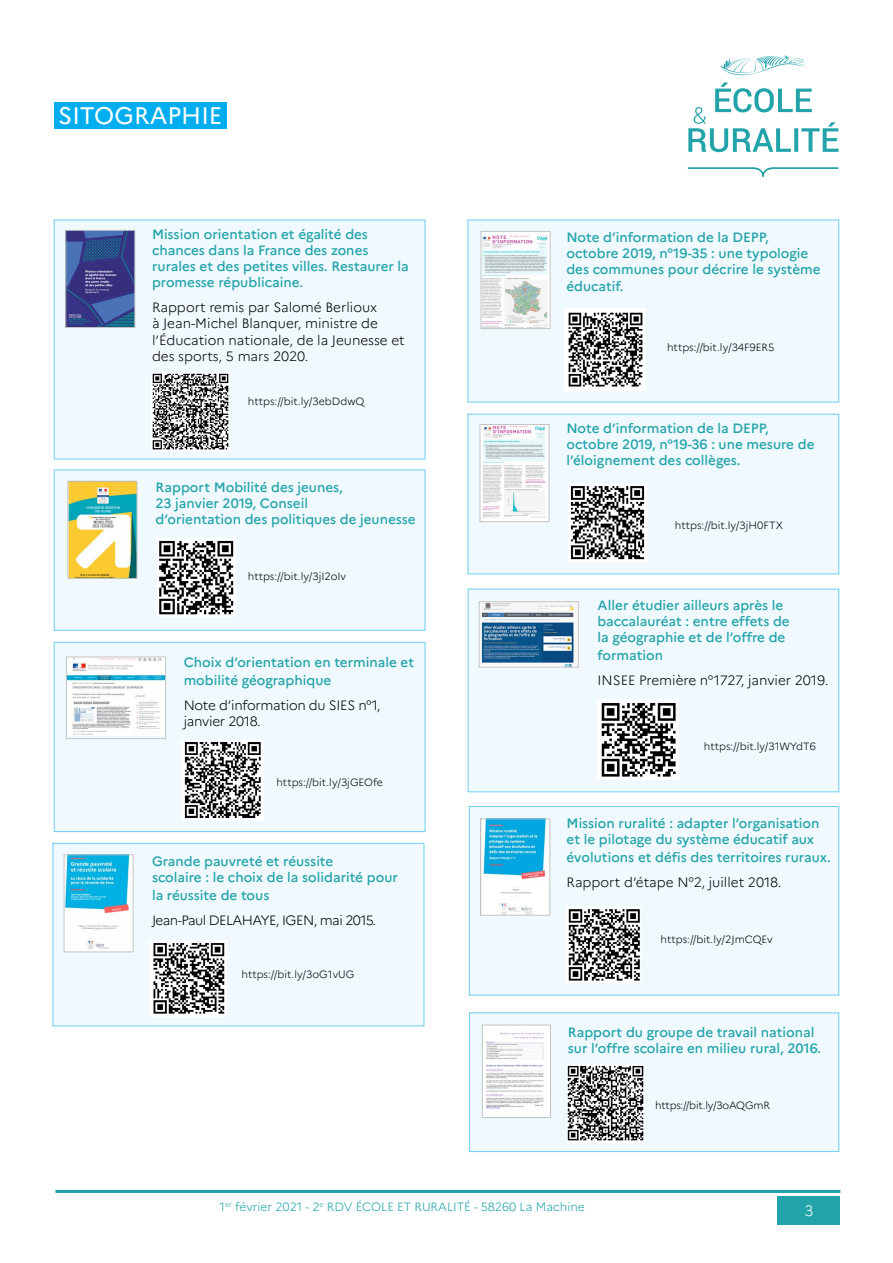
<style>
.page{position:relative;width:893px;height:1263px;background:#fff}
.page>*{position:absolute;margin:0;border:0;box-sizing:border-box;transform-origin:0 0}
.t1{font:24px "Marianne";color:#fff}
.t2{font:300 15px "Marianne";color:#fff}
.t3{font:500 13.5px/16.2px "Marianne";color:#21a3a9}
.t4{font:300 13.5px/16.2px "Marianne";color:#000}
.t5{font:300 13.5px/16.2px "Marianne";letter-spacing:-.02em;color:#000}
.t6{font:300 13.5px "Marianne";letter-spacing:-.04em;color:#000}
.t7{font:300 12px "Marianne";color:#21a3a9}
.t8{font:300 10.5px "Marianne";color:#000}
.t9{font:300 10.5px "Marianne";letter-spacing:-.02em;color:#000}
</style>
<div class="page">
<hr style="left:55px;top:1190px;width:785px;height:3px;background:#21a3a9">
<div style="left:777px;top:1196px;width:63px;height:29px;background:#21a3a9"></div>
<div style="left:54px;top:470px;width:371px;height:160px;background:#eff9fe"></div>
<div style="left:54px;top:220px;width:371px;height:239px;background:#eff9fe;border:1px solid #6dcff6"></div>
<div style="left:468px;top:220px;width:371px;height:182px;background:#eff9fe;border:1px solid #6dcff6"></div>
<div style="left:468px;top:414px;width:371px;height:160px;background:#eff9fe;border:1px solid #6dcff6"></div>
<div style="left:468px;top:589px;width:371px;height:203px;background:#eff9fe;border:1px solid #6dcff6"></div>
<div style="left:54px;top:642px;width:371px;height:190px;background:#eff9fe;border:1px solid #6dcff6"></div>
<img style="left:70px;top:483px;width:65px;height:94px">
<div style="left:68px;top:481px;width:69px;height:98px;border:1px solid #c4c4c4"></div>
<img style="left:67px;top:232px;width:66px;height:94px">
<div style="left:65px;top:230px;width:70px;height:98px;border:1px solid #c4c4c4"></div>
<img style="left:483px;top:233px;width:65px;height:94px">
<div style="left:481px;top:231px;width:69px;height:98px;border:1px solid #c4c4c4"></div>
<img style="left:482px;top:426px;width:65px;height:94px">
<div style="left:480px;top:424px;width:69px;height:98px;border:1px solid #c4c4c4"></div>
<img style="left:481px;top:603px;width:96px;height:62px">
<div style="left:479px;top:601px;width:100px;height:66px;border:1px solid #c4c4c4"></div>
<img style="left:68px;top:659px;width:96px;height:76px">
<div style="left:66px;top:657px;width:100px;height:82px;border:1px solid #c4c4c4"></div>
<img style="left:157px;top:539px;width:79px;height:78px">
<img style="left:151px;top:372px;width:79px;height:78px">
<div style="left:565px;top:308px;width:81px;height:82px;background:#fff"></div>
<img style="left:568px;top:312px;width:75px;height:75px">
<img style="left:568px;top:484px;width:79px;height:78px">
<img style="left:598px;top:700px;width:81px;height:80px">
<img style="left:182px;top:740px;width:81px;height:80px">
<div style="left:54px;top:102px;width:173px;height:26px;background:#00aeef"></div>
<svg style="left:721px;top:55px;width:83px;height:20px"></svg>
<svg style="left:687px;top:167px;width:152px;height:10px"></svg>
<svg style="left:688px;top:83px;width:150px;height:69px"></svg>
<div style="left:469px;top:1012px;width:370px;height:140px;background:#eff9fe;border:1px solid #6dcff6"></div>
<img style="left:484px;top:1027px;width:65px;height:89px">
<div style="left:482px;top:1025px;width:69px;height:93px;border:1px solid #c4c4c4"></div>
<img style="left:568px;top:1064px;width:77px;height:78px">
<div style="left:469px;top:806px;width:370px;height:189px;background:#eff9fe;border:1px solid #6dcff6"></div>
<div style="left:53px;top:843px;width:371px;height:183px;background:#eff9fe;border:1px solid #6dcff6"></div>
<img style="left:482px;top:820px;width:66px;height:94px">
<div style="left:480px;top:818px;width:70px;height:98px;border:1px solid #c4c4c4"></div>
<img style="left:66px;top:856px;width:66px;height:94px">
<div style="left:64px;top:854px;width:70px;height:98px;border:1px solid #c4c4c4"></div>
<img style="left:566px;top:906px;width:75px;height:76px">
<img style="left:151px;top:940px;width:75px;height:76px">
<h1 class="t1" style="left:58px;top:101px;width:161px">SITOGRAPHIE</h1>
<p class="t3" style="left:152px;top:226px;width:258px">Mission orientation et égalité des chances dans la France des zones rurales et des petites villes. Restaurer la promesse républicaine.</p>
<p class="t4" style="left:152px;top:299px;width:254px">Rapport remis par Salomé Berlioux<br>à Jean-Michel Blanquer, ministre de l’Éducation nationale, de la Jeunesse et des sports, 5 mars 2020.</p>
<p class="t8" style="left:248px;top:395px;width:118px">https://bit.ly/3ebDdwQ</p>
<p class="t3" style="left:156px;top:479px;width:261px">Rapport Mobilité des jeunes,<br>23 janvier 2019, Conseil<br>d’orientation des politiques de jeunesse</p>
<p class="t8" style="left:248px;top:570px;width:100px">https://bit.ly/3jI2oIv</p>
<p class="t3" style="left:184px;top:653px;width:232px;line-height:18px">Choix d’orientation en terminale et mobilité géographique</p>
<p class="t5" style="left:184px;top:697px;width:198px">Note d’information du SIES n°1, janvier 2018.</p>
<p class="t8" style="left:276px;top:775px;width:108px">https://bit.ly/3jGEOfe</p>
<p class="t3" style="left:152px;top:853px;width:247px">Grande pauvreté et réussite<br>scolaire : le choix de la solidarité pour</p>
<p class="t3" style="left:152px;top:887px;width:119px">la réussite de tous</p>
<p class="t6" style="left:152px;top:912px;width:226px">Jean-Paul DELAHAYE, IGEN, mai 2015.</p>
<p class="t8" style="left:241px;top:968px;width:114px">https://bit.ly/3oG1vUG</p>
<p class="t3" style="left:566px;top:229px;width:256px">Note d’information de la DE PP, octobre 2019, n°19-35 : une typologie des communes pour décrire le système éducatif.</p>
<p class="t8" style="left:667px;top:340px;width:109px">https://bit.ly/34F9ER5</p>
<p class="t3" style="left:566px;top:420px;width:250px">Note d’information de la DE PP, octobre 2019, n°19-36 : une mesure de l’éloignement des collèges.</p>
<p class="t8" style="left:675px;top:518px;width:110px">https://bit.ly/3jH0FTX</p>
<p class="t3" style="left:598px;top:597px;width:194px">Aller étudier ailleurs après le baccalauréat : entre effets de la géographie et de l’offre de</p>
<p class="t3" style="left:598px;top:647px;width:67px">formation</p>
<p class="t4" style="left:598px;top:672px;width:232px">INSEE Première n°1727, janvier 2019.</p>
<p class="t8" style="left:704px;top:740px;width:114px">https://bit.ly/31WYdT6</p>
<p class="t3" style="left:567px;top:815px;width:254px">Mission ruralité : adapter l’organisation et le pilotage du système éducatif aux</p>
<p class="t3" style="left:567px;top:849px;width:266px">évolutions et défis des territoires ruraux.</p>
<p class="t4" style="left:567px;top:874px;width:216px">Rapport d’étape N°2, juillet 2018.</p>
<p class="t8" style="left:661px;top:933px;width:114px">https://bit.ly/2JmCQEv</p>
<p class="t3" style="left:568px;top:1023px;width:255px">Rapport du groupe de travail national sur l’offre scolaire en milieu rural, 2016.</p>
<p class="t9" style="left:655px;top:1098px;width:116px">https://bit.ly/3oAQGmR</p>
<p class="t7" style="left:220px;top:1199px;width:367px">1<sup>er</sup> février 2021 - 2<sup>e</sup> RDV École et ruralité - 58260 La Machine</p>
<p class="t2" style="left:804px;top:1201px;width:10px">3</p>
</div>
